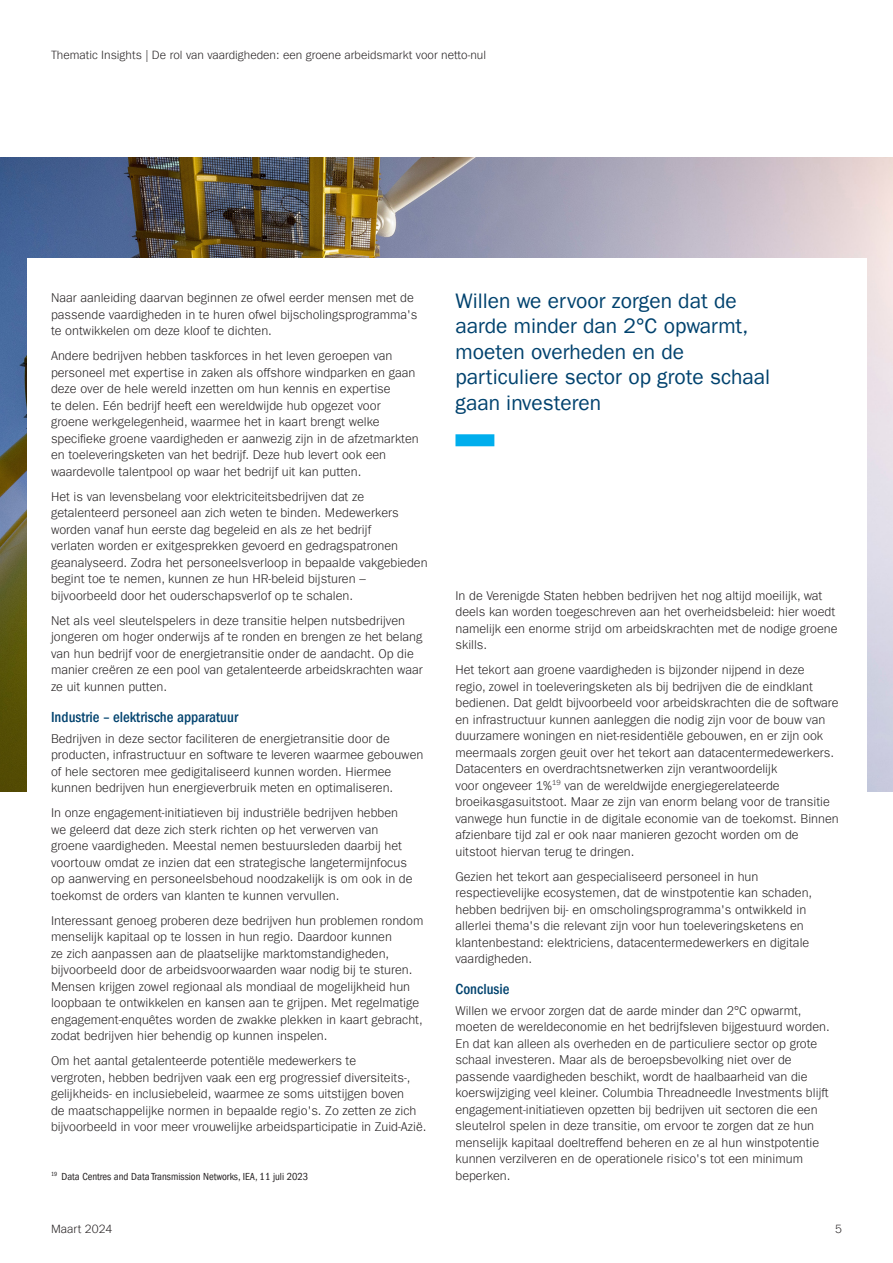
<style>
.page{position:relative;width:893px;height:1263px;background:#fff}
.page>*{position:absolute;margin:0;border:0;box-sizing:border-box;transform-origin:0 0}
.Quote_Viewpoint{font:21px/25.5px "ITC Frank Gofor Ameriprise";color:#00426e}
.Graphic_Header_Alt{font:500 condensed 15px "ITC Frank Gofor Ameriprise";color:#00426e}
.Body_Text{font:300 12.75px/16.5px "ITC Frank Gofor Ameriprise";color:#231f20}
.t1{font:300 12px "ITC Frank Gofor Ameriprise";color:#231f20}
.Source{font:condensed 10.5px "ITC Frank Gofor Ameriprise";color:#231f20}
</style>
<div class="page">
<img style="left:0;top:157px;width:893px;height:635px">
<div style="left:27px;top:258px;width:839px;height:598px;background:#fff"></div>
<div style="left:455px;top:434px;width:39px;height:12px;background:#00aeed"></div>
<p class="t1" style="left:51px;top:48px;width:436px">Thematic Insights | De rol van vaardigheden: een groene arbeidsmarkt voor netto-nul</p>
<p class="Body_Text" style="left:51px;top:290px;width:368px">Naar aanleiding daarvan beginnen ze ofwel eerder mensen met de passende vaardigheden in te huren ofwel bijscholingsprogramma's te ontwikkelen om deze kloof te dichten.</p>
<p class="Body_Text" style="left:51px;top:348px;width:369px">Andere bedrijven hebben taskforces in het leven geroepen van personeel met expertise in zaken als offshore windparken en gaan deze over de hele wereld inzetten om hun kennis en expertise<br>te delen. Eén bedrijf heeft een wereldwijde hub opgezet voor groene werkgelegenheid, waarmee het in kaart brengt welke specifieke groene vaardigheden er aanwezig zijn in de afzetmarkten en toeleveringsketen van het bedrijf. Deze hub levert ook een waardevolle talentpool op waar het bedrijf uit kan putten.</p>
<p class="Body_Text" style="left:51px;top:488px;width:378px">Het is van levensbelang voor elektriciteitsbedrijven dat ze getalenteerd personeel aan zich weten te binden. Medewerkers worden vanaf hun eerste dag begeleid en als ze het bedrijf<br>verlaten worden er exitgesprekken gevoerd en gedragspatronen geanalyseerd. Zodra het personeelsverloop in bepaalde vakgebieden begint toe te nemen, kunnen ze hun HR-beleid bijsturen – bijvoorbeeld door het ouderschapsverlof op te schalen.</p>
<p class="Body_Text" style="left:51px;top:612px;width:373px">Net als veel sleutelspelers in deze transitie helpen nutsbedrijven jongeren om hoger onderwijs af te ronden en brengen ze het belang van hun bedrijf voor de energietransitie onder de aandacht. Op die manier creëren ze een pool van getalenteerde arbeidskrachten waar ze uit kunnen putten.</p>
<p class="Graphic_Header_Alt" style="left:51px;top:708px;width:189px">Industrie – elektrische apparatuur</p>
<p class="Body_Text" style="left:51px;top:730px;width:374px">Bedrijven in deze sector faciliteren de energietransitie door de producten, infrastructuur en software te leveren waarmee gebouwen of hele sectoren mee gedigitaliseerd kunnen worden. Hiermee kunnen bedrijven hun energieverbruik meten en optimaliseren.</p>
<p class="Body_Text" style="left:51px;top:805px;width:363px">In onze engagement-initiatieven bij industriële bedrijven hebben we geleerd dat deze zich sterk richten op het verwerven van groene vaardigheden. Meestal nemen bestuursleden daarbij het voortouw omdat ze inzien dat een strategische langetermijnfocus op aanwerving en personeelsbehoud noodzakelijk is om ook in de toekomst de orders van klanten te kunnen vervullen.</p>
<p class="Body_Text" style="left:51px;top:912px;width:374px">Interessant genoeg proberen deze bedrijven hun problemen rondom menselijk kapitaal op te lossen in hun regio. Daardoor kunnen<br>ze zich aanpassen aan de plaatselijke marktomstandigheden, bijvoorbeeld door de arbeidsvoorwaarden waar nodig bij te sturen.<br>Mensen krijgen zowel regionaal als mondiaal de mogelijkheid hun loopbaan te ontwikkelen en kansen aan te grijpen. Met regelmatige engagement-enquêtes worden de zwakke plekken in kaart gebracht, zodat bedrijven hier behendig op kunnen inspelen.</p>
<p class="Body_Text" style="left:51px;top:1053px;width:377px">Om het aantal getalenteerde potentiële medewerkers te<br>vergroten, hebben bedrijven vaak een erg progressief diversiteits-, gelijkheids- en inclusiebeleid, waarmee ze soms uitstijgen boven<br>de maatschappelijke normen in bepaalde regio's. Zo zetten ze zich bijvoorbeeld in voor meer vrouwelijke arbeidsparticipatie in Zuid-Azië.</p>
<p class="Source" style="left:51px;top:1170px;width:259px"><sup>19</sup> Data Centres and Data Transmission Networks, IEA, 11 juli 2023</p>
<p class="Quote_Viewpoint" style="left:455px;top:288px;width:316px">Willen we ervoor zorgen dat de aarde minder dan 2°C opwarmt, moeten overheden en de particuliere sector op grote schaal gaan investeren</p>
<p class="Body_Text" style="left:455px;top:587px;width:383px">In de Verenigde Staten hebben bedrijven het nog altijd moeilijk, wat deels kan worden toegeschreven aan het overheidsbeleid: hier woedt namelijk een enorme strijd om arbeidskrachten met de nodige groene skills.</p>
<p class="Body_Text" style="left:455px;top:662px;width:385px">Het tekort aan groene vaardigheden is bijzonder nijpend in deze<br>regio, zowel in toeleveringsketen als bij bedrijven die de eindklant bedienen. Dat geldt bijvoorbeeld voor arbeidskrachten die de software en infrastructuur kunnen aanleggen die nodig zijn voor de bouw van duurzamere woningen en niet-residentiële gebouwen, en er zijn ook meermaals zorgen geuit over het tekort aan datacentermedewerkers.<br>Datacenters en overdrachtsnetwerken zijn verantwoordelijk<br>voor ongeveer 1%<sup>19</sup> van de wereldwijde energiegerelateerde broeikasgasuitstoot. Maar ze zijn van enorm belang voor de transitie vanwege hun functie in de digitale economie van de toekomst. Binnen afzienbare tijd zal er ook naar manieren gezocht worden om de uitstoot hiervan terug te dringen.</p>
<p class="Body_Text" style="left:455px;top:868px;width:358px">Gezien het tekort aan gespecialiseerd personeel in hun respectievelijke ecosystemen, dat de winstpotentie kan schaden, hebben bedrijven bij- en omscholingsprogramma's ontwikkeld in allerlei thema's die relevant zijn voor hun toeleveringsketens en klantenbestand: elektriciens, datacentermedewerkers en digitale vaardigheden.</p>
<p class="Graphic_Header_Alt" style="left:455px;top:981px;width:55px">Conclusie</p>
<p class="Body_Text" style="left:455px;top:1002px;width:376px">Willen we ervoor zorgen dat de aarde minder dan 2°C opwarmt, moeten de wereldeconomie en het bedrijfsleven bijgestuurd worden.<br>En dat kan alleen als overheden en de particuliere sector op grote schaal investeren. Maar als de beroepsbevolking niet over de passende vaardigheden beschikt, wordt de haalbaarheid van die koerswijziging veel kleiner. Columbia Threadneedle Investments blijft engagement-initiatieven opzetten bij bedrijven uit sectoren die een sleutelrol spelen in deze transitie, om ervoor te zorgen dat ze hun menselijk kapitaal doeltreffend beheren en ze al hun winstpotentie kunnen verzilveren en de operationele risico's tot een minimum beperken.</p>
<p class="t1" style="left:51px;top:1222px;width:63px">Maart 2024</p>
<p class="t1" style="left:835px;top:1222px;width:8px">5</p>
</div>
